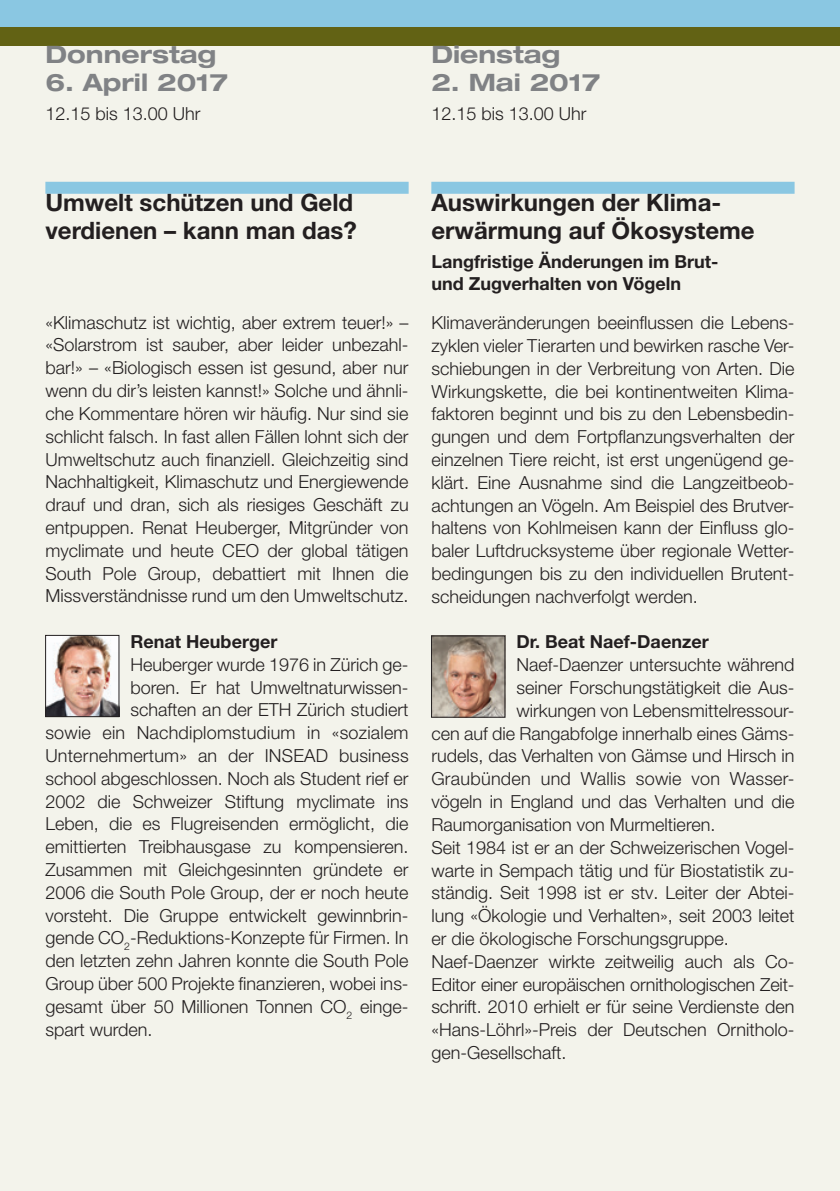
<style>
.page{position:relative;width:840px;height:1191px;background:#fff}
.page>*{position:absolute;margin:0;border:0;box-sizing:border-box;transform-origin:0 0}
.Vortragstitel{font:700 24px/28px "Helvetica Neue LT Pro";color:#231f20}
.Titel_grau{font:700 expanded 24px "Helvetica Neue LT Pro";color:#808285}
.t1{font:300 18px/22.8px "Helvetica Neue LT Pro";color:#231f20;text-align:justify}
.t2{font:700 18px/22.8px "Helvetica Neue LT Pro";color:#231f20}
</style>
<div class="page">
<div style="left:0;top:0;width:839px;height:1191px;background:#f3f3eb"></div>
<div style="left:0;top:0;width:839px;height:27px;background:#8ac7e2"></div>
<div style="left:0;top:27px;width:839px;height:18px;background:#626214"></div>
<div style="left:431px;top:182px;width:363px;height:12px;background:#8ac7e2"></div>
<div style="left:45px;top:182px;width:363px;height:12px;background:#8ac7e2"></div>
<img style="left:47px;top:637px;width:70px;height:78px">
<div style="left:45px;top:635px;width:74px;height:82px;border:1px solid #231f20"></div>
<img style="left:433px;top:638px;width:70px;height:77px">
<div style="left:431px;top:636px;width:74px;height:81px;border:1px solid #231f20"></div>
<p class="Titel_grau" style="left:45px;top:38px;width:172px">Donnerstag</p>
<p class="Titel_grau" style="left:45px;top:67px;width:184px">6. April 2017</p>
<p class="t1" style="left:45px;top:102px;width:157px">12.15 bis 13.00 Uhr</p>
<p class="Titel_grau" style="left:431px;top:38px;width:130px">Dienstag</p>
<p class="Titel_grau" style="left:431px;top:67px;width:170px">2. Mai 2017</p>
<p class="t1" style="left:431px;top:102px;width:157px">12.15 bis 13.00 Uhr</p>
<p class="Vortragstitel" style="left:45px;top:188px;width:313px">Umwelt schützen und Geld verdienen – kann man das?</p>
<p class="t1" style="left:45px;top:310px;width:364px">«Klimaschutz ist wichtig, aber extrem teuer!» – «Solarstrom ist sauber, aber leider unbezahl&shy;bar!» – «Biologisch essen ist gesund, aber nur wenn du dir’s leisten kannst!» Solche und ähnli&shy;che Kommentare hören wir häufig. Nur sind sie schlicht falsch. In fast allen Fällen lohnt sich der Umweltschutz auch finanziell. Gleichzeitig sind Nachhaltigkeit, Klimaschutz und Energiewende drauf und dran, sich als riesiges Geschäft zu entpuppen. Renat Heuberger, Mitgründer von myclimate und heute CEO der global tätigen South Pole Group, debattiert mit Ihnen die Missverständnisse rund um den Umweltschutz.</p>
<p class="t2" style="left:130px;top:629px;width:148px">Renat Heuberger</p>
<p class="t1" style="left:130px;top:652px;width:279px">Heuberger wurde 1976 in Zürich ge&shy;boren. Er hat Umweltnaturwissen&shy;schaften an der ETH Zürich studiert</p>
<p class="t1" style="left:45px;top:721px;width:364px">sowie ein Nachdiplomstudium in «sozialem Unternehmertum» an der INSEAD business school abgeschlossen. Noch als Student rief er 2002 die Schweizer Stiftung myclimate ins Leben, die es Flugreisenden ermöglicht, die emittierten Treibhausgase zu kompensieren.<br>Zusammen mit Gleichgesinnten gründete er 2006 die South Pole Group, der er noch heute vorsteht. Die Gruppe entwickelt gewinnbrin&shy;gende CO<sub>2</sub>-Reduktions-Konzepte für Firmen. In den letzten zehn Jahren konnte die South Pole Group über 500 Projekte finanzieren, wobei ins&shy;gesamt über 50 Millionen Tonnen CO<sub>2</sub> einge&shy;spart wurden.</p>
<p class="Vortragstitel" style="left:431px;top:188px;width:325px">Auswirkungen der Klima&shy;erwärmung auf Ökosysteme</p>
<p class="t2" style="left:431px;top:249px;width:288px">Langfristige Änderungen im Brut&shy;und Zugverhalten von Vögeln</p>
<p class="t1" style="left:431px;top:311px;width:364px;text-align:left">Klimaveränderungen beeinflussen die Lebens&shy;zyklen vieler Tierarten und bewirken rasche Ver&shy;schiebungen in der Verbreitung von Arten. Die Wirkungskette, die bei kontinentweiten Klima&shy;faktoren beginnt und bis zu den Lebensbedin&shy;gungen und dem Fortpflanzungsverhalten der einzelnen Tiere reicht, ist erst ungenügend ge&shy;klärt. Eine Ausnahme sind die Langzeitbeob&shy;achtungen an Vögeln. Am Beispiel des Brutver&shy;haltens von Kohlmeisen kann der Einfluss glo&shy;baler Luftdrucksysteme über regionale Wetter&shy;bedingungen bis zu den individuellen Brutent&shy;scheidungen nachverfolgt werden.</p>
<p class="t2" style="left:516px;top:630px;width:194px">Dr. Beat Naef-Daenzer</p>
<p class="t1" style="left:516px;top:653px;width:279px">Naef-Daenzer untersuchte während seiner Forschungstätigkeit die Aus&shy;wirkungen von Lebensmittelressour-</p>
<p class="t1" style="left:431px;top:721px;width:364px;text-align:left">cen auf die Rangabfolge innerhalb eines Gäms&shy;rudels, das Verhalten von Gämse und Hirsch in Graubünden und Wallis sowie von Wasser&shy;vögeln in England und das Verhalten und die Raumorganisation von Murmeltieren.</p>
<p class="t1" style="left:431px;top:835px;width:364px">Seit 1984 ist er an der Schweizerischen Vogel&shy;warte in Sempach tätig und für Biostatistik zu&shy;ständig. Seit 1998 ist er stv. Leiter der Abtei&shy;lung «Ökologie und Verhalten», seit 2003 leitet er die ökologische Forschungsgruppe.</p>
<p class="t1" style="left:431px;top:949px;width:364px">Naef-Daenzer wirkte zeitweilig auch als Co-Editor einer europäischen ornithologischen Zeit&shy;schrift. 2010 erhielt er für seine Verdienste den «Hans-Löhrl»-Preis der Deutschen Ornitholo&shy;gen-Gesellschaft.</p>
</div>
